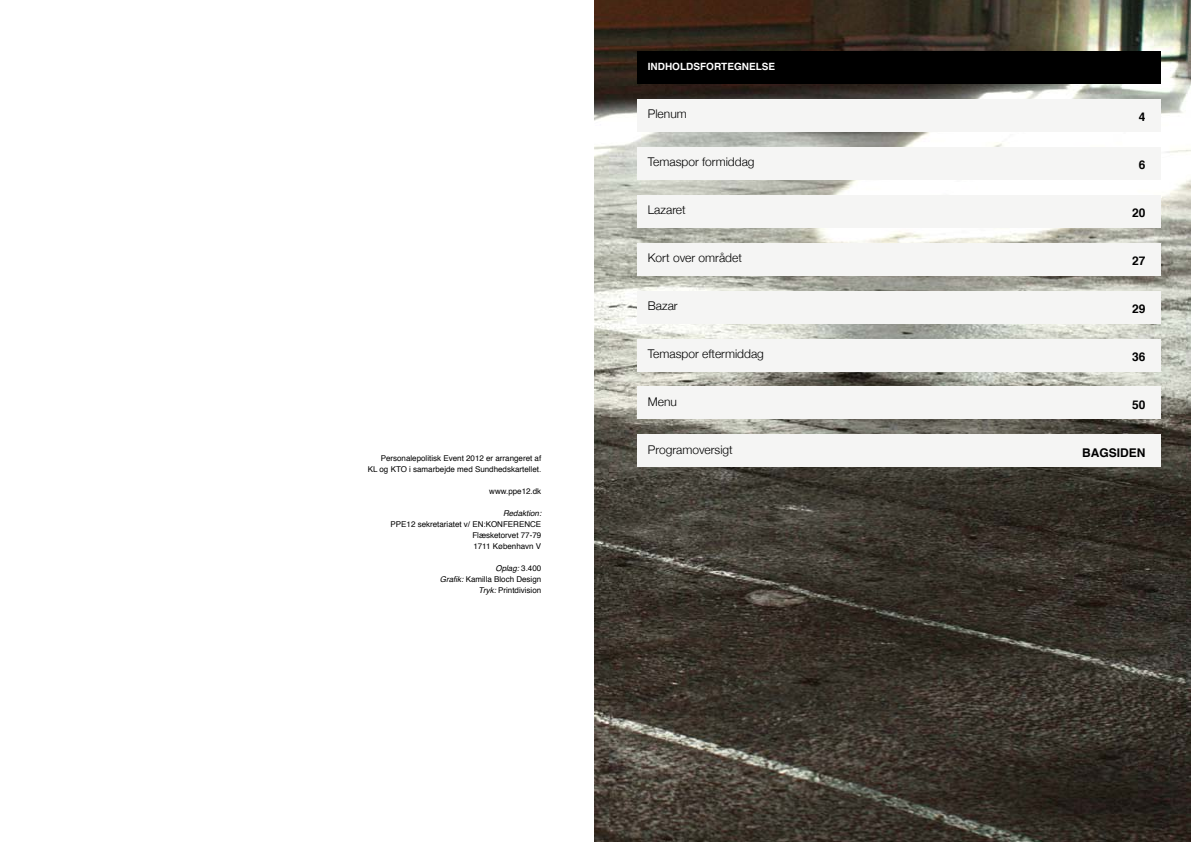
<style>
.page{position:relative;width:1191px;height:842px;background:#fff}
.page>*{position:absolute;margin:0;border:0;box-sizing:border-box;transform-origin:0 0}
.t1{font:300 12px "Helvetica Neue";color:#000}
.t2{font:700 12px "Helvetica";color:#000}
.t3{font:700 10px "Helvetica";color:#fff}
.t4{font:8px/11px "Helvetica";color:#000;text-align:right}
.t5{font:italic 8px "Helvetica";color:#000}
.s1{font-style:italic}
</style>
<div class="page">
<img style="left:595px;top:0;width:596px;height:842px">
<div style="left:637px;top:148px;width:523px;height:32px;background:#f5f5f4"></div>
<div style="left:637px;top:244px;width:523px;height:32px;background:#f5f5f4"></div>
<div style="left:637px;top:292px;width:523px;height:32px;background:#f5f5f4"></div>
<div style="left:637px;top:340px;width:523px;height:32px;background:#f5f5f4"></div>
<div style="left:637px;top:387px;width:523px;height:32px;background:#f5f5f4"></div>
<div style="left:637px;top:435px;width:523px;height:32px;background:#f5f5f4"></div>
<div style="left:637px;top:196px;width:523px;height:32px;background:#f5f5f4"></div>
<div style="left:637px;top:100px;width:523px;height:32px;background:#f5f5f4"></div>
<div style="left:637px;top:52px;width:523px;height:32px;background:#000"></div>
<p class="t4" style="left:368px;top:453px;width:175px">Personalepolitisk Event 2012 er arrangeret af<br>KL og KTO i samarbejde med Sundhedskartellet.</p>
<p class="t4" style="left:489px;top:486px;width:54px">www.ppe12.dk</p>
<p class="t5" style="left:503px;top:507px;width:40px">Redaktion:</p>
<p class="t4" style="left:472px;top:519px;width:70px;text-align:justify;text-indent:-82px">PPE12 sekretariatet v/ EN:KONFERENCE Flæsketorvet 77-79<br>1711 København V</p>
<p class="t4" style="left:440px;top:563px;width:103px"><span class="s1">Oplag:</span> 3.400<br><span class="s1">Grafik:</span> Kamilla Bloch Design<br><span class="s1">Tryk:</span> Printdivision</p>
<p class="t3" style="left:648px;top:58px;width:129px">INDHOLDSFORTEGNELSE</p>
<h1 class="t1" style="left:648px;top:106px;width:40px">Plenum</h1>
<h1 class="t1" style="left:648px;top:154px;width:108px">Temaspor formiddag</h1>
<h1 class="t1" style="left:648px;top:202px;width:39px">Lazaret</h1>
<h1 class="t1" style="left:648px;top:250px;width:96px">Kort over området</h1>
<h1 class="t1" style="left:648px;top:298px;width:31px">Bazar</h1>
<h1 class="t1" style="left:648px;top:346px;width:118px">Temaspor eftermiddag</h1>
<h1 class="t1" style="left:648px;top:394px;width:31px">Menu</h1>
<h1 class="t1" style="left:648px;top:442px;width:86px">Programoversigt</h1>
<h1 class="t2" style="left:1138px;top:107px;width:8px">4</h1>
<h1 class="t2" style="left:1138px;top:155px;width:8px">6</h1>
<h1 class="t2" style="left:1132px;top:203px;width:15px">20</h1>
<h1 class="t2" style="left:1132px;top:251px;width:15px">27</h1>
<h1 class="t2" style="left:1132px;top:299px;width:15px">29</h1>
<h1 class="t2" style="left:1132px;top:347px;width:15px">36</h1>
<h1 class="t2" style="left:1132px;top:395px;width:15px">50</h1>
<h1 class="t2" style="left:1082px;top:443px;width:65px">BAGSIDEN</h1>
</div>
